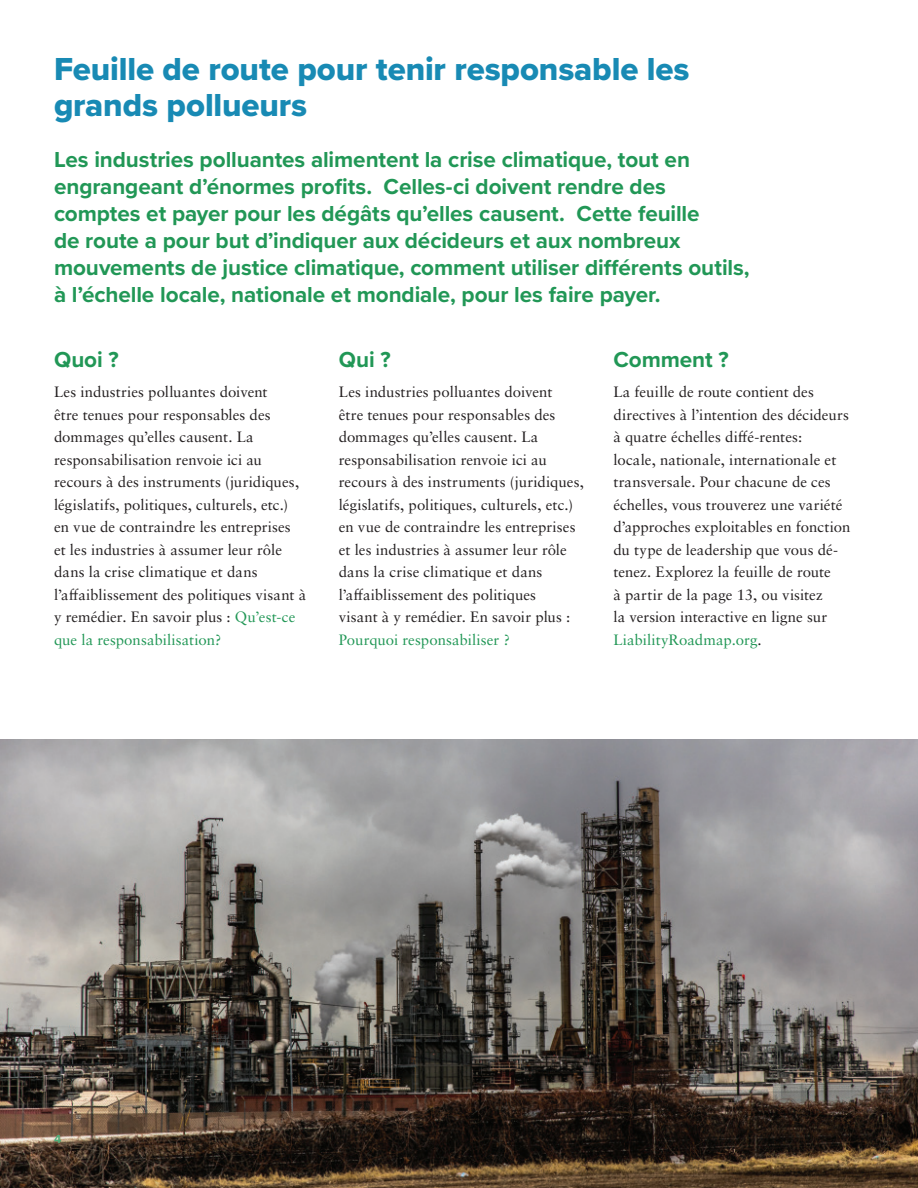
<style>
.page{position:relative;width:918px;height:1188px;background:#fff}
.page>*{position:absolute;margin:0;border:0;box-sizing:border-box;transform-origin:0 0}
.t1{font:33px/36px "Proxima Nova Extrabld";letter-spacing:-.005em;color:#188ab4}
.t2{font:700 22.5px/27px "Proxima Nova";letter-spacing:-.005em;color:#219756}
.t3{font:15px/22.5px "Sabon LT Pro";letter-spacing:.005em;color:#231f20}
.t4{font:15px "Sabon LT Pro";color:#219756}
.t5{font:700 12px "Proxima Nova";color:#4eac78}
.s1{color:#219756}
</style>
<div class="page">
<img style="left:0;top:739px;width:918px;height:449px">
<h1 class="t1" style="left:54px;top:51px;width:637px">Feuille de route pour tenir responsable les grands pollueurs</h1>
<p class="t2" style="left:54px;top:145px;width:697px">Les industries polluantes alimentent la crise climatique, tout en engrangeant d’énormes profits. Celles-ci doivent rendre des comptes et payer pour les dégâts qu’elles causent. Cette feuille<br>de route a pour but d’indiquer aux décideurs et aux nombreux mouvements de justice climatique, comment utiliser différents outils, à l’échelle locale, nationale et mondiale, pour les faire payer.</p>
<h2 class="t2" style="left:54px;top:345px;width:66px">Quoi ?</h2>
<p class="t3" style="left:54px;top:381px;width:254px">Les industries polluantes doivent<br>être tenues pour responsables des dommages qu’elles causent. La responsabilisation renvoie ici au recours à des instruments (juridiques, législatifs, politiques, culturels, etc.) en vue de contraindre les entreprises et les industries à assumer leur rôle dans la crise climatique et dans l’affaiblissement des politiques visant à y remédier. En savoir plus : <span class="s1">Qu’est-ce que la responsabilisation?</span></p>
<h2 class="t2" style="left:339px;top:345px;width:53px">Qui ?</h2>
<p class="t3" style="left:339px;top:381px;width:247px">Les industries polluantes doivent<br>être tenues pour responsables des dommages qu’elles causent. La responsabilisation renvoie ici au recours à des instruments (juridiques, législatifs, politiques, culturels, etc.) en vue de contraindre les entreprises et les industries à assumer leur rôle dans la crise climatique et dans l’affaiblissement des politiques<br>visant à y remédier. En savoir plus :</p>
<p class="t4" style="left:339px;top:630px;width:173px">Pourquoi responsabiliser ?</p>
<h2 class="t2" style="left:613px;top:345px;width:117px">Comment ?</h2>
<p class="t3" style="left:613px;top:381px;width:238px">La feuille de route contient des directives à l’intention des décideurs à quatre échelles diffé-rentes:<br>locale, nationale, internationale et transversale. Pour chacune de ces échelles, vous trouverez une variété d’approches exploitables en fonction du type de leadership que vous dé&shy;tenez. Explorez la feuille de route<br>à partir de la page 13, ou visitez<br>la version interactive en ligne sur <span class="s1">LiabilityRoadmap.org</span>.</p>
<p class="t5" style="left:54px;top:1131px;width:9px">4</p>
</div>
